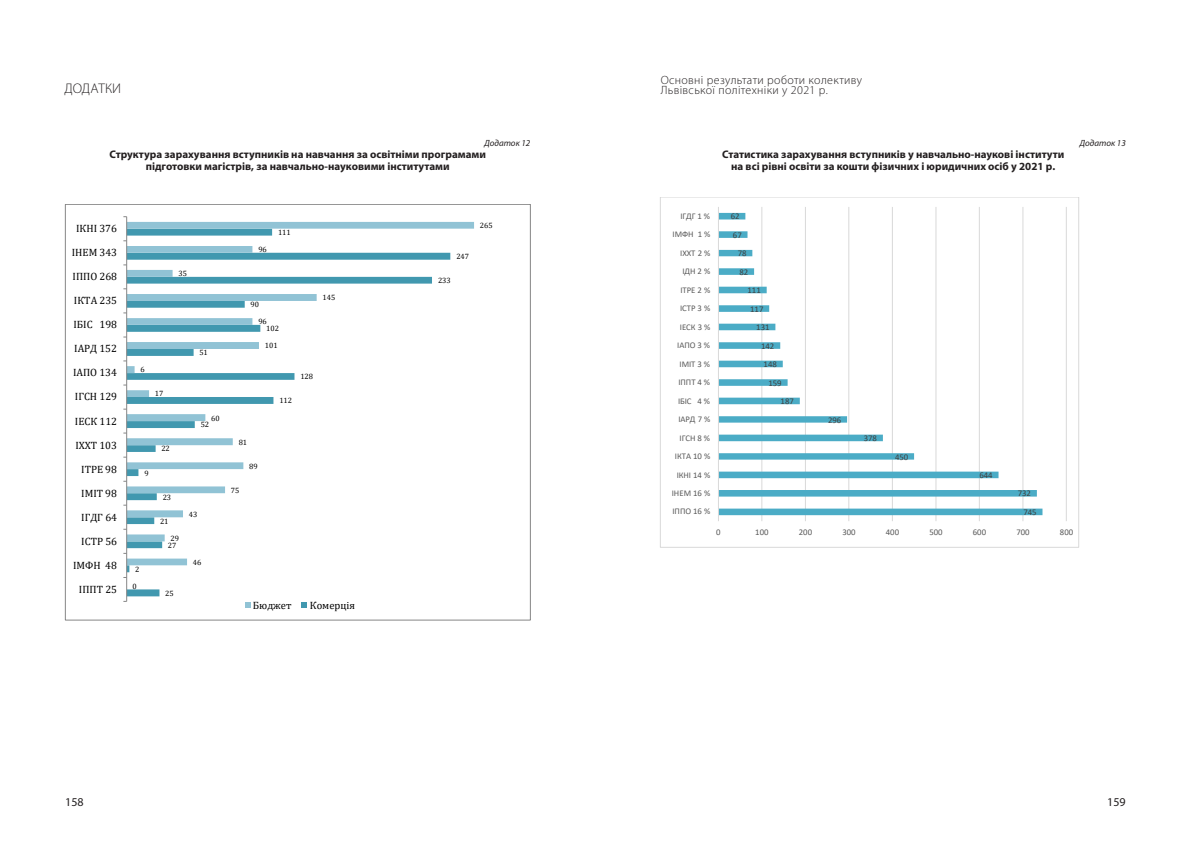
<style>
.page{position:relative;width:1191px;height:842px;background:#fff}
.page>*{position:absolute;margin:0;border:0;box-sizing:border-box;transform-origin:0 0}
.t1{font:300 14px "Myriad Pro";letter-spacing:.005em;color:#231f20}
.t2{font:300 12px/10px "Myriad Pro";letter-spacing:.03em;color:#231f20}
.t3{font:12px "Myriad Pro";color:#231f20}
.t4{font:700 11px/12px "Myriad Pro";color:#231f20;text-align:center}
.t5{font:10.6px "Cambria";color:#000}
.t6{font:italic 9px "Myriad Pro";color:#231f20}
.t7{font:8.7px "Calibri";color:#595959}
.t8{font:8.7px "Calibri";letter-spacing:.005em;color:#404040}
.t9{font:7.7px "Cambria";letter-spacing:-.005em;color:#000}
</style>
<div class="page">
<svg style="left:127px;top:222px;width:347px;height:343px"></svg>
<hr style="left:126px;top:217px;width:1px;height:384px;background:#868686">
<svg style="left:245px;top:602px;width:5px;height:6px"></svg>
<svg style="left:302px;top:602px;width:5px;height:6px"></svg>
<hr style="left:761px;top:207px;width:1px;height:314px;background:#d9d9d9">
<hr style="left:805px;top:207px;width:1px;height:314px;background:#d9d9d9">
<hr style="left:848px;top:207px;width:1px;height:314px;background:#d9d9d9">
<hr style="left:892px;top:207px;width:1px;height:314px;background:#d9d9d9">
<hr style="left:935px;top:207px;width:1px;height:314px;background:#d9d9d9">
<hr style="left:979px;top:207px;width:1px;height:314px;background:#d9d9d9">
<hr style="left:1022px;top:207px;width:1px;height:314px;background:#d9d9d9">
<hr style="left:1066px;top:207px;width:1px;height:314px;background:#d9d9d9">
<svg style="left:719px;top:213px;width:323px;height:302px"></svg>
<hr style="left:718px;top:207px;width:1px;height:314px;background:#d9d9d9">
<div style="left:660px;top:197px;width:419px;height:351px;border:1px solid #d9d9d9"></div>
<p class="t1" style="left:64px;top:81px;width:58px">ДОДАТКИ</p>
<p class="t2" style="left:660px;top:75px;width:203px">Основні результати роботи колективу<br>Львівської політехніки у 2021 р.</p>
<p class="t6" style="left:484px;top:138px;width:47px">Додаток 12</p>
<p class="t4" style="left:109px;top:148px;width:378px">Структура зарахування вступників на навчання за освітніми програмами підготовки магістрів, за навчально-науковими інститутами</p>
<p class="t4" style="left:722px;top:148px;width:344px">Статистика зарахування вступників у навчально-наукові інститути на всі рівні освіти за кошти фізичних і юридичних осіб у 2021 р.</p>
<p class="t6" style="left:1079px;top:138px;width:47px">Додаток 13</p>
<p class="t7" style="left:680px;top:210px;width:31px">ІГДГ 1 %</p>
<p class="t8" style="left:730px;top:210px;width:10px">62</p>
<p class="t5" style="left:76px;top:222px;width:42px">ІКНІ 376</p>
<p class="t9" style="left:278px;top:228px;width:14px">111</p>
<p class="t9" style="left:480px;top:221px;width:14px">265</p>
<p class="t7" style="left:672px;top:228px;width:39px">ІМФН 1 %</p>
<p class="t8" style="left:733px;top:229px;width:10px">67</p>
<p class="t5" style="left:72px;top:246px;width:47px">ІНЕМ 343</p>
<p class="t9" style="left:258px;top:245px;width:10px">96</p>
<p class="t9" style="left:456px;top:252px;width:14px">247</p>
<p class="t7" style="left:680px;top:247px;width:32px">ІХХТ 2 %</p>
<p class="t8" style="left:737px;top:247px;width:10px">78</p>
<p class="t5" style="left:73px;top:270px;width:46px">ІППО 268</p>
<p class="t9" style="left:178px;top:269px;width:10px">35</p>
<p class="t9" style="left:438px;top:276px;width:14px">233</p>
<p class="t7" style="left:682px;top:265px;width:29px">ІДН 2 %</p>
<p class="t8" style="left:739px;top:266px;width:10px">82</p>
<p class="t5" style="left:74px;top:294px;width:45px">ІКТА 235</p>
<p class="t9" style="left:250px;top:300px;width:10px">90</p>
<p class="t9" style="left:323px;top:293px;width:14px">145</p>
<p class="t7" style="left:680px;top:284px;width:31px">ІТРЕ 2 %</p>
<p class="t7" style="left:680px;top:302px;width:32px">ІСТР 3 %</p>
<p class="t8" style="left:747px;top:284px;width:15px">111</p>
<p class="t8" style="left:750px;top:303px;width:15px">117</p>
<p class="t5" style="left:73px;top:318px;width:45px">ІБІС 198</p>
<p class="t9" style="left:258px;top:317px;width:10px">96</p>
<p class="t9" style="left:266px;top:324px;width:14px">102</p>
<p class="t7" style="left:680px;top:321px;width:32px">ІЕСК 3 %</p>
<p class="t8" style="left:756px;top:321px;width:15px">131</p>
<p class="t5" style="left:74px;top:342px;width:44px">ІАРД 152</p>
<p class="t9" style="left:199px;top:348px;width:10px">51</p>
<p class="t9" style="left:265px;top:341px;width:14px">101</p>
<p class="t7" style="left:677px;top:339px;width:34px">ІАПО 3 %</p>
<p class="t8" style="left:761px;top:340px;width:15px">142</p>
<p class="t5" style="left:73px;top:367px;width:45px">ІАПО 134</p>
<p class="t9" style="left:140px;top:365px;width:6px">6</p>
<p class="t9" style="left:300px;top:372px;width:14px">128</p>
<p class="t7" style="left:679px;top:358px;width:32px">ІМІТ 3 %</p>
<p class="t7" style="left:678px;top:376px;width:33px">ІППТ 4 %</p>
<p class="t8" style="left:763px;top:358px;width:15px">148</p>
<p class="t8" style="left:768px;top:377px;width:15px">159</p>
<p class="t5" style="left:75px;top:391px;width:44px">ІГСН 129</p>
<p class="t9" style="left:155px;top:389px;width:10px">17</p>
<p class="t9" style="left:279px;top:396px;width:14px">112</p>
<p class="t7" style="left:678px;top:395px;width:34px">ІБІС 4 %</p>
<p class="t8" style="left:780px;top:395px;width:15px">187</p>
<p class="t5" style="left:75px;top:415px;width:44px">ІЕСК 112</p>
<p class="t9" style="left:211px;top:413px;width:10px">60</p>
<p class="t9" style="left:201px;top:420px;width:10px">52</p>
<p class="t7" style="left:678px;top:413px;width:33px">ІАРД 7 %</p>
<p class="t8" style="left:828px;top:414px;width:15px">296</p>
<p class="t5" style="left:75px;top:439px;width:43px">ІХХТ 103</p>
<p class="t9" style="left:161px;top:444px;width:10px">22</p>
<p class="t9" style="left:239px;top:437px;width:10px">81</p>
<p class="t7" style="left:679px;top:432px;width:32px">ІГСН 8 %</p>
<p class="t7" style="left:675px;top:450px;width:37px">ІКТА 10 %</p>
<p class="t8" style="left:863px;top:432px;width:15px">378</p>
<p class="t8" style="left:895px;top:451px;width:15px">450</p>
<p class="t5" style="left:81px;top:463px;width:37px">ІТРЕ 98</p>
<p class="t9" style="left:144px;top:468px;width:6px">9</p>
<p class="t9" style="left:249px;top:461px;width:10px">89</p>
<p class="t7" style="left:677px;top:469px;width:35px">ІКНІ 14 %</p>
<p class="t8" style="left:979px;top:469px;width:15px">644</p>
<p class="t5" style="left:81px;top:487px;width:37px">ІМІТ 98</p>
<p class="t9" style="left:163px;top:492px;width:10px">23</p>
<p class="t9" style="left:231px;top:485px;width:10px">75</p>
<p class="t7" style="left:672px;top:487px;width:40px">ІНЕМ 16 %</p>
<p class="t8" style="left:1017px;top:487px;width:15px">732</p>
<p class="t5" style="left:81px;top:511px;width:37px">ІГДГ 64</p>
<p class="t9" style="left:160px;top:516px;width:10px">21</p>
<p class="t9" style="left:189px;top:510px;width:10px">43</p>
<p class="t7" style="left:672px;top:506px;width:39px">ІППО 16 %</p>
<p class="t8" style="left:1023px;top:506px;width:15px">745</p>
<p class="t5" style="left:81px;top:535px;width:37px">ІСТР 56</p>
<p class="t9" style="left:171px;top:534px;width:10px">29</p>
<p class="t9" style="left:168px;top:540px;width:10px">27</p>
<p class="t7" style="left:716px;top:526px;width:6px">0</p>
<p class="t7" style="left:755px;top:526px;width:15px">100</p>
<p class="t7" style="left:799px;top:526px;width:15px">200</p>
<p class="t7" style="left:842px;top:526px;width:15px">300</p>
<p class="t7" style="left:886px;top:526px;width:15px">400</p>
<p class="t7" style="left:929px;top:526px;width:15px">500</p>
<p class="t7" style="left:973px;top:526px;width:15px">600</p>
<p class="t7" style="left:1016px;top:526px;width:15px">700</p>
<p class="t7" style="left:1060px;top:526px;width:15px">800</p>
<p class="t5" style="left:73px;top:559px;width:45px">ІМФН 48</p>
<p class="t9" style="left:135px;top:564px;width:6px">2</p>
<p class="t9" style="left:193px;top:558px;width:10px">46</p>
<p class="t5" style="left:79px;top:583px;width:40px">ІППТ 25</p>
<p class="t9" style="left:133px;top:582px;width:6px">0</p>
<p class="t9" style="left:165px;top:589px;width:10px">25</p>
<p class="t5" style="left:253px;top:599px;width:40px">Бюджет</p>
<p class="t5" style="left:310px;top:599px;width:47px">Комерція</p>
<p class="t3" style="left:65px;top:794px;width:20px">158</p>
<p class="t3" style="left:1107px;top:794px;width:20px">159</p>
</div>
